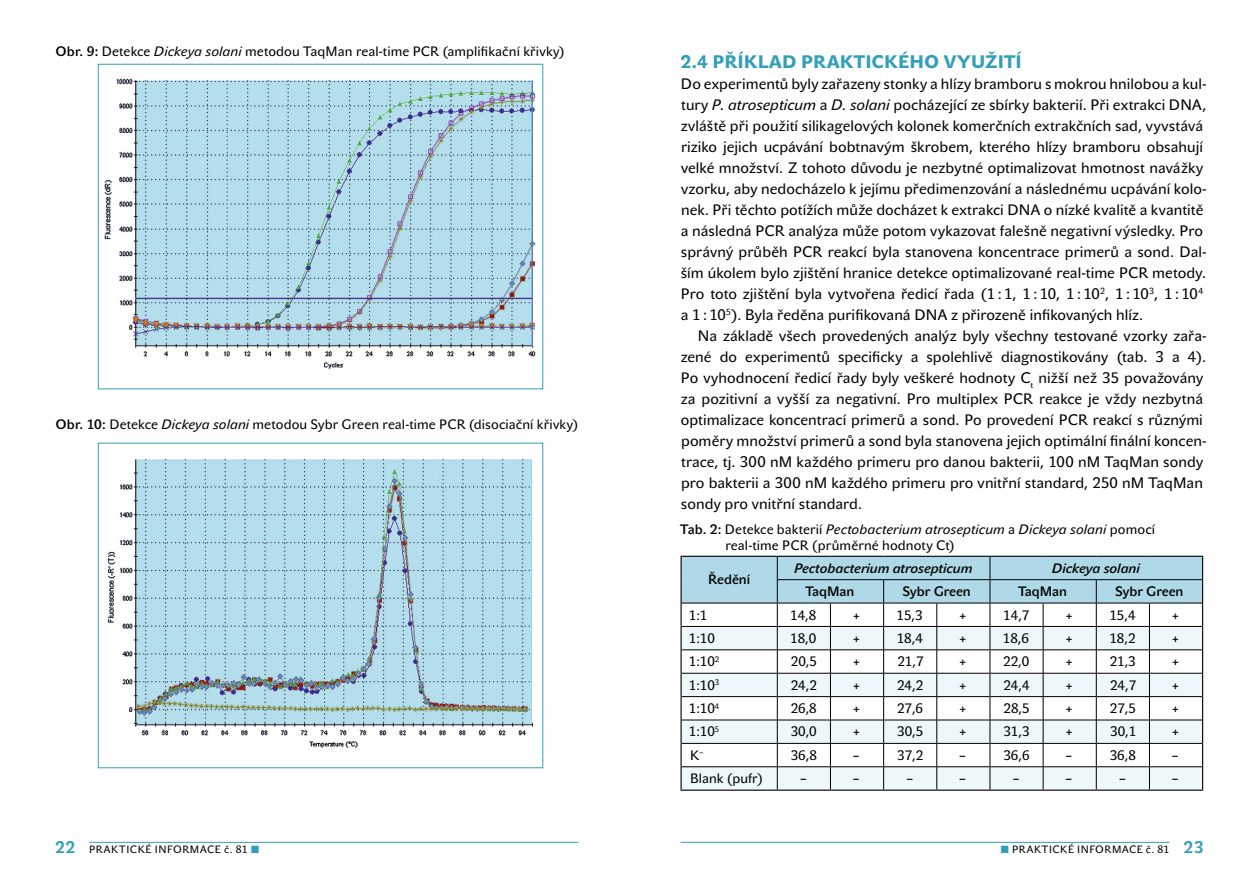
<style>
.page{position:relative;width:1259px;height:893px;background:#fff}
.page>*{position:absolute;margin:0;border:0;box-sizing:border-box;transform-origin:0 0}
.PODTITUL{font:700 18px "John Sans Medium Pro";letter-spacing:.01em;color:#329fb8}
.TEXT{font:15px/21px "John Sans Text Pro";letter-spacing:.005em;color:#000}
.TEXT1{font:15px/21px "John Sans Text Pro";letter-spacing:.005em;color:#000}
.POPISEK{font:13.5px/16.2px "John Sans Text Pro";letter-spacing:.01em;color:#000}
.TABULKA{font:13.5px "John Sans Text Pro";color:#000}
.TABULKA-2{font:italic 13.5px "John Sans Medium Pro";color:#000}
.TABULKA-3{font:13.5px "John Sans Medium Pro";color:#000}
.t1{font:10.5px "John Sans Text Pro";letter-spacing:.06em;color:#000}
.s1{font-family:"John Sans Medium Pro"}
.s2{font-style:italic}
.s3{font-weight:700;font-size:16.5px;color:#329fb8}
</style>
<div class="page">
<hr style="left:680px;top:790px;width:97px;height:1px;background:#000">
<hr style="left:777px;top:790px;width:53px;height:1px;background:#000">
<hr style="left:830px;top:790px;width:53px;height:1px;background:#000">
<hr style="left:883px;top:790px;width:53px;height:1px;background:#000">
<hr style="left:936px;top:790px;width:54px;height:1px;background:#000">
<hr style="left:990px;top:790px;width:53px;height:1px;background:#000">
<hr style="left:1043px;top:790px;width:53px;height:1px;background:#000">
<hr style="left:1096px;top:790px;width:53px;height:1px;background:#000">
<hr style="left:1149px;top:790px;width:54px;height:1px;background:#000">
<svg style="left:680px;top:556px;width:523px;height:234px"></svg>
<hr style="left:777px;top:579px;width:53px;height:1px;background:#000">
<hr style="left:830px;top:579px;width:53px;height:1px;background:#000">
<hr style="left:883px;top:579px;width:53px;height:1px;background:#000">
<hr style="left:936px;top:579px;width:54px;height:1px;background:#000">
<hr style="left:990px;top:579px;width:53px;height:1px;background:#000">
<hr style="left:1043px;top:579px;width:53px;height:1px;background:#000">
<hr style="left:1096px;top:579px;width:53px;height:1px;background:#000">
<hr style="left:1149px;top:579px;width:53px;height:1px;background:#000">
<img style="left:104px;top:78px;width:432px;height:291px">
<div style="left:98px;top:64px;width:445px;height:325px;border:1px solid #329fb8"></div>
<img style="left:107px;top:459px;width:427px;height:289px">
<div style="left:98px;top:443px;width:445px;height:325px;border:1px solid #329fb8"></div>
<hr style="left:89px;top:842px;width:489px;height:1px;background:#329fb8">
<hr style="left:680px;top:842px;width:489px;height:1px;background:#329fb8">
<p class="POPISEK" style="left:55px;top:44px;width:511px"><span class="s1">Obr. 9:</span> Detekce <span class="s2">Dickeya solani</span> metodou TaqMan real-time PCR (amplifikační křivky)</p>
<p class="POPISEK" style="left:55px;top:416px;width:524px"><span class="s1">Obr. 10:</span> Detekce <span class="s2">Dickeya solani</span> metodou Sybr Green real-time PCR (disociační křivky)</p>
<p class="PODTITUL" style="left:680px;top:51px;width:343px">2.4 PŘÍKLAD PRAKTICKÉHO VYUŽITÍ</p>
<p class="TEXT" style="left:680px;top:73px;width:527px">Do experimentů byly zařazeny stonky a hlízy bramboru s mokrou hnilobou a kul&shy;tury <span class="s2">P. atrosepticum</span> a <span class="s2">D. solani</span> pocházející ze sbírky bakterií. Při extrakci DNA, zvláště při použití silikagelových kolonek komerčních extrakčních sad, vyvstává riziko jejich ucpávání bobtnavým škrobem, kterého hlízy bramboru obsahují velké množství. Z tohoto důvodu je nezbytné optimalizovat hmotnost navážky vzorku, aby nedocházelo k jejímu předimenzování a následnému ucpávání kolo&shy;nek. Při těchto potížích může docházet k extrakci DNA o nízké kvalitě a kvantitě a následná PCR analýza může potom vykazovat falešně negativní výsledky. Pro správný průběh PCR reakcí byla stanovena koncentrace primerů a sond. Dal&shy;ším úkolem bylo zjištění hranice detekce optimalizované real-time PCR metody.<br>Pro toto zjištění byla vytvořena ředicí řada (1 : 1, 1 : 10, 1 : 10<sup>2</sup>, 1 : 10<sup>3</sup>, 1 : 10<sup>4 </sup>a 1 : 10<sup>5</sup>). Byla ředěna purifikovaná DNA z přirozeně infikovaných hlíz.</p>
<p class="TEXT1" style="left:680px;top:325px;width:527px;text-indent:17px">Na základě všech provedených analýz byly všechny testované vzorky zařa&shy;zené do experimentů specificky a spolehlivě diagnostikovány (tab. 3 a 4).<br>Po vyhodnocení ředicí řady byly veškeré hodnoty C<sub>t</sub> nižší než 35 považovány za pozitivní a vyšší za negativní. Pro multiplex PCR reakce je vždy nezbytná optimalizace koncentrací primerů a sond. Po provedení PCR reakcí s různými poměry množství primerů a sond byla stanovena jejich optimální finální koncen&shy;trace, tj. 300 nM každého primeru pro danou bakterii, 100 nM TaqMan sondy pro bakterii a 300 nM každého primeru pro vnitřní standard, 250 nM TaqMan sondy pro vnitřní standard.</p>
<p class="POPISEK" style="left:725px;top:521px;width:431px;text-indent:-45px"><span class="s1">Tab. 2:</span> Detekce bakterií <span class="s2">Pectobacterium atrosepticum</span> a <span class="s2">Dickeya solani</span> pomocí real-time PCR (průměrné hodnoty Ct)</p>
<p class="TABULKA-3" style="left:708px;top:572px;width:44px">Ředění</p>
<p class="TABULKA-2" style="left:794px;top:560px;width:180px">Pectobacterium atrosepticum</p>
<p class="TABULKA-2" style="left:1052px;top:560px;width:89px">Dickeya solani</p>
<p class="TABULKA-3" style="left:805px;top:584px;width:50px">TaqMan</p>
<p class="TABULKA-3" style="left:902px;top:584px;width:70px">Sybr Green</p>
<p class="TABULKA-3" style="left:1018px;top:584px;width:50px">TaqMan</p>
<p class="TABULKA-3" style="left:1115px;top:584px;width:70px">Sybr Green</p>
<p class="TABULKA" style="left:689px;top:607px;width:20px">1:1</p>
<p class="TABULKA" style="left:790px;top:607px;width:28px">14,8</p>
<p class="TABULKA" style="left:853px;top:607px;width:8px">+</p>
<p class="TABULKA" style="left:896px;top:607px;width:28px">15,3</p>
<p class="TABULKA" style="left:959px;top:607px;width:8px">+</p>
<p class="TABULKA" style="left:1003px;top:607px;width:28px">14,7</p>
<p class="TABULKA" style="left:1066px;top:607px;width:8px">+</p>
<p class="TABULKA" style="left:1109px;top:607px;width:28px">15,4</p>
<p class="TABULKA" style="left:1172px;top:607px;width:8px">+</p>
<p class="TABULKA" style="left:689px;top:630px;width:28px">1:10</p>
<p class="TABULKA" style="left:790px;top:630px;width:28px">18,0</p>
<p class="TABULKA" style="left:853px;top:630px;width:8px">+</p>
<p class="TABULKA" style="left:896px;top:630px;width:28px">18,4</p>
<p class="TABULKA" style="left:959px;top:630px;width:8px">+</p>
<p class="TABULKA" style="left:1003px;top:630px;width:28px">18,6</p>
<p class="TABULKA" style="left:1066px;top:630px;width:8px">+</p>
<p class="TABULKA" style="left:1109px;top:630px;width:28px">18,2</p>
<p class="TABULKA" style="left:1172px;top:630px;width:8px">+</p>
<p class="TABULKA" style="left:689px;top:654px;width:32px">1:10<sup>2</sup></p>
<p class="TABULKA" style="left:791px;top:654px;width:28px">20,5</p>
<p class="TABULKA" style="left:853px;top:654px;width:8px">+</p>
<p class="TABULKA" style="left:897px;top:654px;width:28px">21,7</p>
<p class="TABULKA" style="left:959px;top:654px;width:8px">+</p>
<p class="TABULKA" style="left:1003px;top:654px;width:28px">22,0</p>
<p class="TABULKA" style="left:1066px;top:654px;width:8px">+</p>
<p class="TABULKA" style="left:1109px;top:654px;width:28px">21,3</p>
<p class="TABULKA" style="left:1172px;top:654px;width:8px">+</p>
<p class="TABULKA" style="left:689px;top:677px;width:32px">1:10<sup>3</sup></p>
<p class="TABULKA" style="left:791px;top:677px;width:28px">24,2</p>
<p class="TABULKA" style="left:853px;top:677px;width:8px">+</p>
<p class="TABULKA" style="left:897px;top:677px;width:28px">24,2</p>
<p class="TABULKA" style="left:959px;top:677px;width:8px">+</p>
<p class="TABULKA" style="left:1003px;top:677px;width:28px">24,4</p>
<p class="TABULKA" style="left:1066px;top:677px;width:8px">+</p>
<p class="TABULKA" style="left:1110px;top:677px;width:28px">24,7</p>
<p class="TABULKA" style="left:1172px;top:677px;width:8px">+</p>
<p class="TABULKA" style="left:689px;top:701px;width:32px">1:10<sup>4</sup></p>
<p class="TABULKA" style="left:790px;top:701px;width:28px">26,8</p>
<p class="TABULKA" style="left:853px;top:701px;width:8px">+</p>
<p class="TABULKA" style="left:897px;top:701px;width:28px">27,6</p>
<p class="TABULKA" style="left:959px;top:701px;width:8px">+</p>
<p class="TABULKA" style="left:1003px;top:701px;width:28px">28,5</p>
<p class="TABULKA" style="left:1066px;top:701px;width:8px">+</p>
<p class="TABULKA" style="left:1110px;top:701px;width:28px">27,5</p>
<p class="TABULKA" style="left:1172px;top:701px;width:8px">+</p>
<p class="TABULKA" style="left:689px;top:724px;width:32px">1:10<sup>5</sup></p>
<p class="TABULKA" style="left:790px;top:724px;width:28px">30,0</p>
<p class="TABULKA" style="left:853px;top:724px;width:8px">+</p>
<p class="TABULKA" style="left:897px;top:724px;width:28px">30,5</p>
<p class="TABULKA" style="left:959px;top:724px;width:8px">+</p>
<p class="TABULKA" style="left:1003px;top:724px;width:28px">31,3</p>
<p class="TABULKA" style="left:1066px;top:724px;width:8px">+</p>
<p class="TABULKA" style="left:1110px;top:724px;width:28px">30,1</p>
<p class="TABULKA" style="left:1172px;top:724px;width:8px">+</p>
<p class="TABULKA" style="left:690px;top:747px;width:15px">K<sup>–</sup></p>
<p class="TABULKA" style="left:790px;top:747px;width:28px">36,8</p>
<p class="TABULKA" style="left:853px;top:747px;width:8px">–</p>
<p class="TABULKA" style="left:897px;top:747px;width:28px">37,2</p>
<p class="TABULKA" style="left:959px;top:747px;width:8px">–</p>
<p class="TABULKA" style="left:1003px;top:747px;width:28px">36,6</p>
<p class="TABULKA" style="left:1065px;top:747px;width:8px">–</p>
<p class="TABULKA" style="left:1109px;top:747px;width:28px">36,8</p>
<p class="TABULKA" style="left:1172px;top:747px;width:8px">–</p>
<p class="TABULKA" style="left:690px;top:771px;width:75px">Blank (pufr)</p>
<p class="TABULKA" style="left:800px;top:771px;width:8px">–</p>
<p class="TABULKA" style="left:853px;top:771px;width:8px">–</p>
<p class="TABULKA" style="left:906px;top:771px;width:8px">–</p>
<p class="TABULKA" style="left:959px;top:771px;width:8px">–</p>
<p class="TABULKA" style="left:1012px;top:771px;width:8px">–</p>
<p class="TABULKA" style="left:1065px;top:771px;width:8px">–</p>
<p class="TABULKA" style="left:1119px;top:771px;width:8px">–</p>
<p class="TABULKA" style="left:1172px;top:771px;width:8px">–</p>
<p class="t1" style="left:55px;top:844px;width:194px"><span class="s3">22</span> PRAKTICKÉ INFORMACE č. 81</p>
<p class="t1" style="left:1012px;top:844px;width:193px">PRAKTICKÉ INFORMACE č. 81 <span class="s3">23</span></p>
</div>
